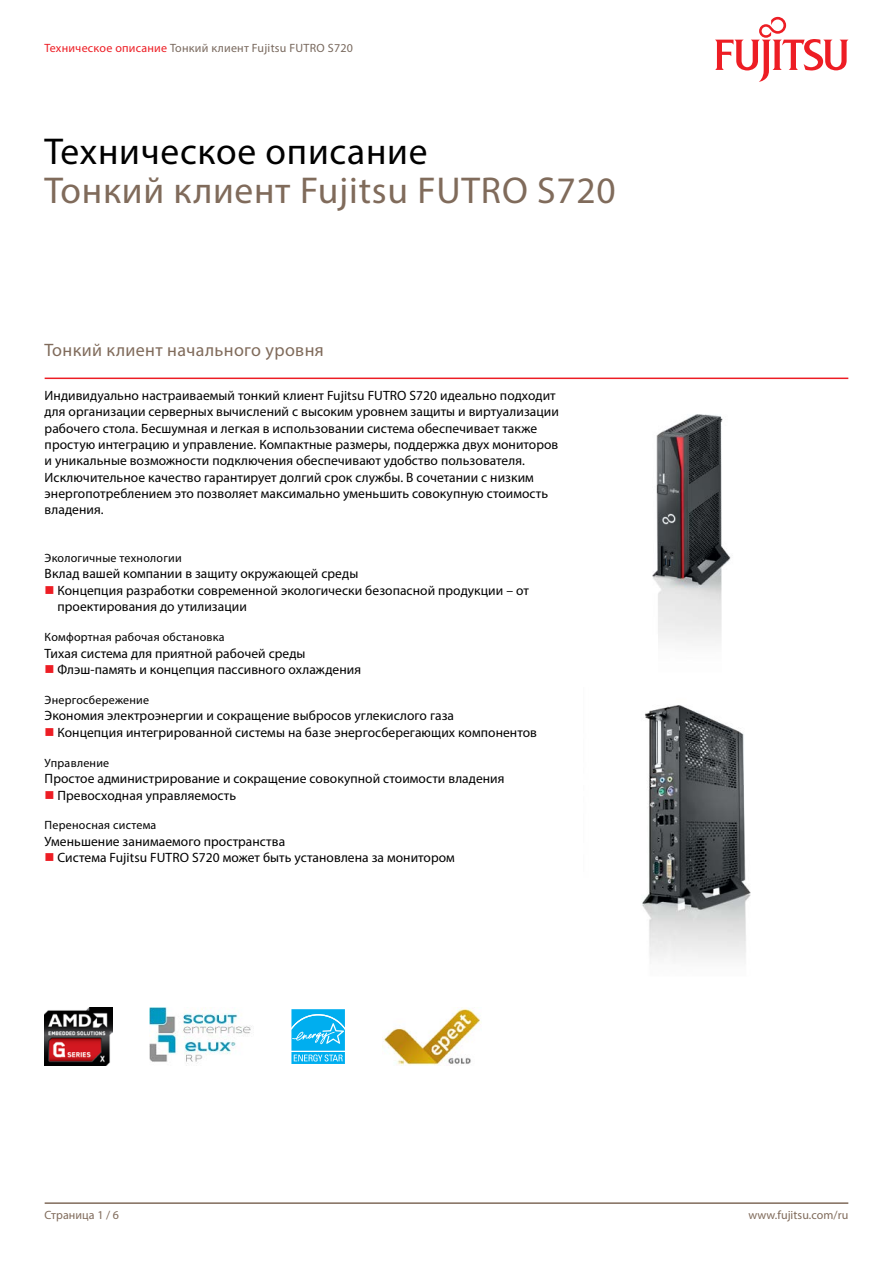
<style>
.page{position:relative;width:893px;height:1263px;background:#fff}
.page>*{position:absolute;margin:0;border:0;box-sizing:border-box;transform-origin:0 0}
.t1{font:37.5px "Myriad Pro";letter-spacing:.02em;color:#806b5b}
.t2{font:37.5px "Myriad Pro";letter-spacing:.02em;color:#000}
.t3{font:18px "Myriad Pro";letter-spacing:.02em;color:#806b5b}
.t4{font:13.5px/16.4px "Myriad Pro";letter-spacing:.005em;color:#000}
.t5{font:12px "Myriad Pro";letter-spacing:.02em;color:#000}
.t6{font:12px "Myriad Pro";letter-spacing:.02em;color:#79695e}
.t7{font:12px "Myriad Pro";letter-spacing:.005em;color:#806b5b}
.s1{color:#ed1d24}
</style>
<div class="page">
<hr style="left:45px;top:1202px;width:803px;height:2px;background:#806b5b">
<hr style="left:45px;top:378px;width:803px;height:1px;background:#ed1d24">
<svg style="left:715px;top:17px;width:133px;height:65px"></svg>
<img style="left:652px;top:414px;width:79px;height:229px">
<img style="left:642px;top:705px;width:109px;height:256px">
<img style="left:45px;top:1008px;width:68px;height:57px">
<img style="left:149px;top:1008px;width:103px;height:56px">
<svg style="left:291px;top:1009px;width:54px;height:55px"></svg>
<img style="left:384px;top:1008px;width:98px;height:57px">
<p class="t6" style="left:45px;top:40px;width:310px"><span class="s1">Техническое описание</span> Тонкий клиент Fujitsu FUTRO S720</p>
<h1 class="t2" style="left:45px;top:128px;width:384px">Техническое описание</h1>
<h1 class="t1" style="left:45px;top:167px;width:573px">Тонкий клиент Fujitsu FUTRO S720</h1>
<h2 class="t3" style="left:45px;top:339px;width:281px">Тонкий клиент начального уровня</h2>
<p class="t4" style="left:45px;top:387px;width:516px">Индивидуально настраиваемый тонкий клиент Fujitsu FUTRO S720 идеально подходит для организации серверных вычислений с высоким уровнем защиты и виртуализации рабочего стола. Бесшумная и легкая в использовании система обеспечивает также простую интеграцию и управление. Компактные размеры, поддержка двух мониторов и уникальные возможности подключения обеспечивают удобство пользователя.<br>Исключительное качество гарантирует долгий срок службы. В сочетании с низким энергопотреблением это позволяет максимально уменьшить совокупную стоимость владения.</p>
<p class="t5" style="left:45px;top:550px;width:139px">Экологичные технологии</p>
<p class="t4" style="left:57px;top:565px;width:473px;text-indent:-13px">Вклад вашей компании в защиту окружающей среды<br>Концепция разработки современной экологически безопасной продукции – от проектирования до утилизации</p>
<p class="t5" style="left:45px;top:630px;width:182px">Комфортная рабочая обстановка</p>
<p class="t4" style="left:57px;top:644px;width:305px;text-indent:-13px">Тихая система для приятной рабочей среды<br>Флэш-память и концепция пассивного охлаждения</p>
<p class="t5" style="left:45px;top:692px;width:106px">Энергосбережение</p>
<p class="t4" style="left:57px;top:707px;width:481px;text-indent:-13px">Экономия электроэнергии и сокращение выбросов углекислого газа<br>Концепция интегрированной системы на базе энергосберегающих компонентов</p>
<p class="t5" style="left:45px;top:755px;width:66px">Управление</p>
<p class="t4" style="left:57px;top:770px;width:449px;text-indent:-13px">Простое администрирование и сокращение совокупной стоимости владения<br>Превосходная управляемость</p>
<p class="t5" style="left:45px;top:818px;width:113px">Переносная система</p>
<p class="t4" style="left:57px;top:833px;width:399px;text-indent:-13px">Уменьшение занимаемого пространства<br>Система Fujitsu FUTRO S720 может быть установлена за монитором</p>
<p class="t7" style="left:45px;top:1207px;width:76px">Страница 1 / 6</p>
<p class="t7" style="left:748px;top:1207px;width:101px">www.fujitsu.com/ru</p>
</div>
